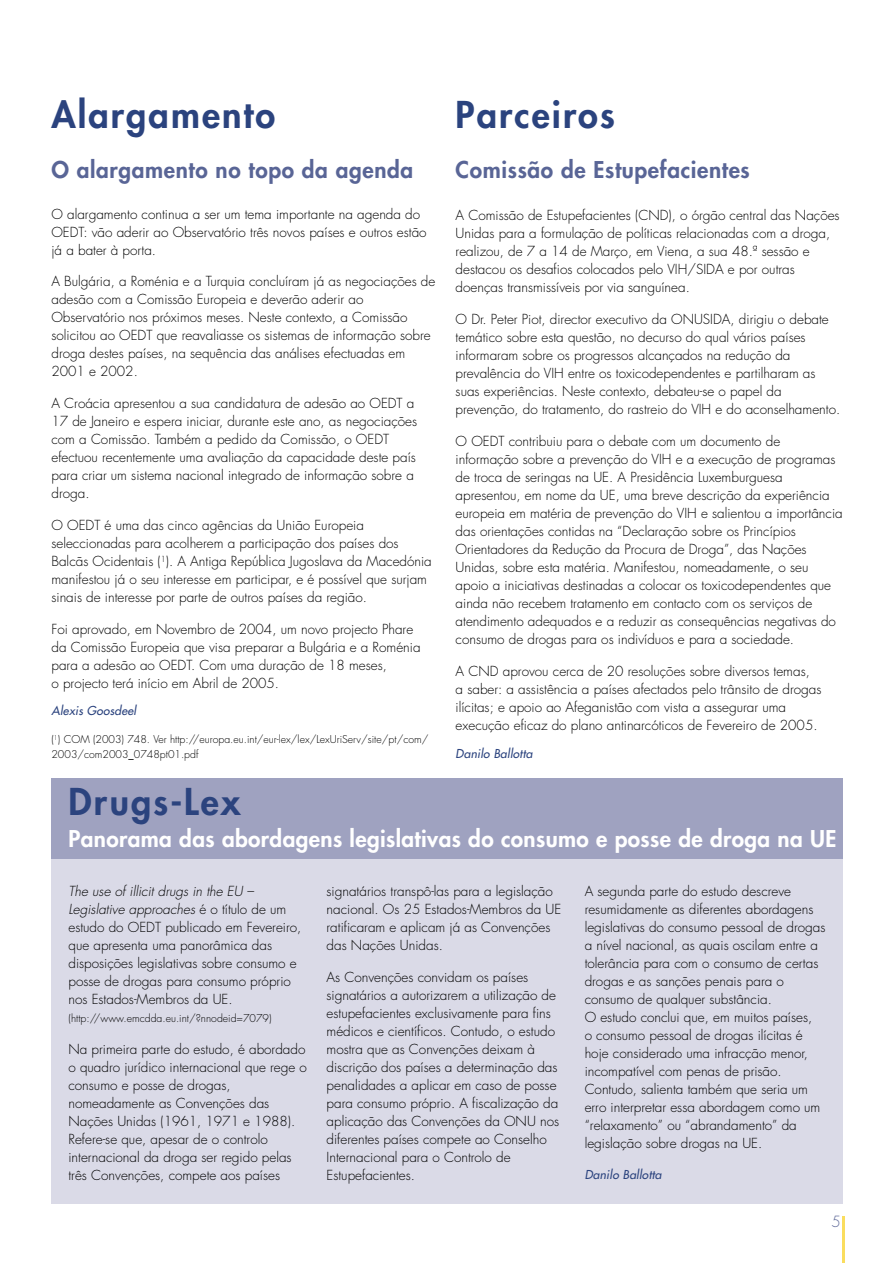
<style>
.page{position:relative;width:893px;height:1263px;background:#fff}
.page>*{position:absolute;margin:0;border:0;box-sizing:border-box;transform-origin:0 0}
.t1{font:800 36px "Futura";letter-spacing:.06em;color:#2b437e}
.t2{font:800 22.5px "Futura";letter-spacing:.015em;color:#fff}
.t3{font:800 22.5px "Futura";letter-spacing:.03em;color:#596596}
.t4{font:300 15px "Futura";color:#626c9b}
.t5{font:300 13.5px/18px "Futura";color:#000}
.t6{font:italic 12px "Futura";letter-spacing:.015em;color:#2b437e}
.t7{font:300 10.5px/15px "Futura";color:#000}
.s1{font-style:italic}
</style>
<div class="page">
<hr style="left:842px;top:1216px;width:2px;height:47px;background:#fadd5e">
<div style="left:51px;top:859px;width:791px;height:344px;background:#dadae7"></div>
<div style="left:51px;top:778px;width:791px;height:81px;background:#9fa2c0"></div>
<h1 class="t1" style="left:51px;top:98px;width:225px">Alargamento</h1>
<h2 class="t3" style="left:51px;top:159px;width:363px">O alargamento no topo da agenda</h2>
<p class="t5" style="left:51px;top:206px;width:376px">O alargamento continua a ser um tema importante na agenda do<br>OEDT: vão aderir ao Observatório três novos países e outros estão já a bater à porta.</p>
<p class="t5" style="left:51px;top:274px;width:385px">A Bulgária, a Roménia e a Turquia concluíram já as negociações de adesão com a Comissão Europeia e deverão aderir ao Observatório nos próximos meses. Neste contexto, a Comissão solicitou ao OEDT que reavaliasse os sistemas de informação sobre droga destes países, na sequência das análises efectuadas em 2001 e 2002.</p>
<p class="t5" style="left:51px;top:396px;width:367px">A Croácia apresentou a sua candidatura de adesão ao OEDT a 17 de Janeiro e espera iniciar, durante este ano, as negociações com a Comissão. Também a pedido da Comissão, o OEDT efectuou recentemente uma avaliação da capacidade deste país para criar um sistema nacional integrado de informação sobre a droga.</p>
<p class="t5" style="left:51px;top:517px;width:382px">O OEDT é uma das cinco agências da União Europeia seleccionadas para acolherem a participação dos países dos Balcãs Ocidentais (<sup>1</sup>). A Antiga República Jugoslava da Macedónia manifestou já o seu interesse em participar, e é possível que surjam sinais de interesse por parte de outros países da região.</p>
<p class="t5" style="left:51px;top:621px;width:370px">Foi aprovado, em Novembro de 2004, um novo projecto Phare da Comissão Europeia que visa preparar a Bulgária e a Roménia para a adesão ao OEDT. Com uma duração de 18 meses,<br>o projecto terá início em Abril de 2005.</p>
<p class="t6" style="left:51px;top:704px;width:86px">Alexis Goosdeel</p>
<p class="t7" style="left:51px;top:733px;width:378px">(<sup>1</sup>) COM (2003) 748. Ver http://europa.eu.int/eur-lex/lex/LexUriServ/site/pt/com/<br>2003/com2003_0748pt01.pdf</p>
<h1 class="t1" style="left:455px;top:98px;width:161px">Parceiros</h1>
<h2 class="t3" style="left:455px;top:159px;width:296px">Comissão de Estupefacientes</h2>
<p class="t5" style="left:455px;top:207px;width:385px">A Comissão de Estupefacientes (CND), o órgão central das Nações Unidas para a formulação de políticas relacionadas com a droga, realizou, de 7 a 14 de Março, em Viena, a sua 48.ª sessão e destacou os desafios colocados pelo VIH/SIDA e por outras doenças transmissíveis por via sanguínea.</p>
<p class="t5" style="left:455px;top:311px;width:386px">O Dr. Peter Piot, director executivo da ONUSIDA, dirigiu o debate temático sobre esta questão, no decurso do qual vários países informaram sobre os progressos alcançados na redução da prevalência do VIH entre os toxicodependentes e partilharam as suas experiências. Neste contexto, debateu-se o papel da prevenção, do tratamento, do rastreio do VIH e do aconselhamento.</p>
<p class="t5" style="left:455px;top:433px;width:388px">O OEDT contribuiu para o debate com um documento de informação sobre a prevenção do VIH e a execução de programas de troca de seringas na UE. A Presidência Luxemburguesa apresentou, em nome da UE, uma breve descrição da experiência europeia em matéria de prevenção do VIH e salientou a importância das orientações contidas na “Declaração sobre os Princípios Orientadores da Redução da Procura de Droga”, das Nações Unidas, sobre esta matéria. Manifestou, nomeadamente, o seu apoio a iniciativas destinadas a colocar os toxicodependentes que ainda não recebem tratamento em contacto com os serviços de atendimento adequados e a reduzir as consequências negativas do consumo de drogas para os indivíduos e para a sociedade.</p>
<p class="t5" style="left:455px;top:664px;width:367px">A CND aprovou cerca de 20 resoluções sobre diversos temas,<br>a saber: a assistência a países afectados pelo trânsito de drogas ilícitas; e apoio ao Afeganistão com vista a assegurar uma execução eficaz do plano antinarcóticos de Fevereiro de 2005.</p>
<p class="t6" style="left:455px;top:747px;width:78px">Danilo Ballotta</p>
<h1 class="t1" style="left:68px;top:785px;width:174px">Drugs-Lex</h1>
<h2 class="t2" style="left:68px;top:827px;width:769px">Panorama das abordagens legislativas do consumo e posse de droga na UE</h2>
<p class="t5" style="left:68px;top:883px;width:234px"><span class="s1">The use of illicit drugs in the EU – Legislative approaches</span> é o título de um estudo do OEDT publicado em Fevereiro, que apresenta uma panorâmica das disposições legislativas sobre consumo e posse de drogas para consumo próprio nos Estados-Membros da UE.</p>
<p class="t7" style="left:68px;top:1012px;width:205px">(http://www.emcdda.eu.int/?nnodeid=7079)</p>
<p class="t5" style="left:68px;top:1041px;width:240px">Na primeira parte do estudo, é abordado o quadro jurídico internacional que rege o consumo e posse de drogas, nomeadamente as Convenções das Nações Unidas (1961, 1971 e 1988).<br>Refere-se que, apesar de o controlo internacional da droga ser regido pelas três Convenções, compete aos países</p>
<p class="t5" style="left:584px;top:883px;width:242px">A segunda parte do estudo descreve resumidamente as diferentes abordagens legislativas do consumo pessoal de drogas a nível nacional, as quais oscilam entre a tolerância para com o consumo de certas drogas e as sanções penais para o consumo de qualquer substância.<br>O estudo conclui que, em muitos países,<br>o consumo pessoal de drogas ilícitas é hoje considerado uma infracção menor, incompatível com penas de prisão.<br>Contudo, salienta também que seria um erro interpretar essa abordagem como um “relaxamento” ou “abrandamento” da legislação sobre drogas na UE.</p>
<p class="t6" style="left:584px;top:1169px;width:78px">Danilo Ballotta</p>
<p class="t5" style="left:326px;top:883px;width:236px">signatários transpô-las para a legislação nacional. Os 25 Estados-Membros da UE ratificaram e aplicam já as Convenções das Nações Unidas.</p>
<p class="t5" style="left:326px;top:969px;width:234px">As Convenções convidam os países signatários a autorizarem a utilização de estupefacientes exclusivamente para fins médicos e científicos. Contudo, o estudo mostra que as Convenções deixam à discrição dos países a determinação das penalidades a aplicar em caso de posse para consumo próprio. A fiscalização da aplicação das Convenções da ONU nos diferentes países compete ao Conselho Internacional para o Controlo de Estupefacientes.</p>
<p class="t4" style="left:831px;top:1215px;width:11px">5</p>
</div>
